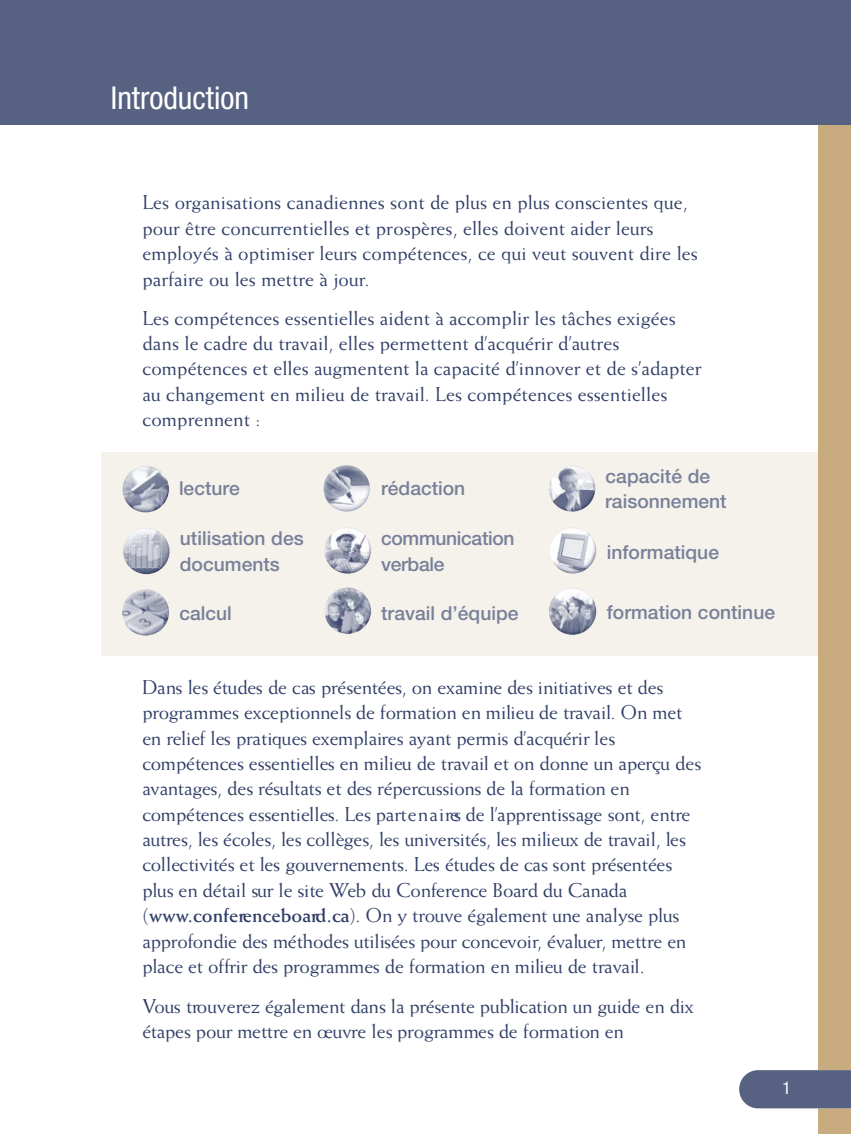
<style>
.page{position:relative;width:851px;height:1134px;background:#fff}
.page>*{position:absolute;margin:0;border:0;box-sizing:border-box;transform-origin:0 0}
.t1{font:condensed 31.5px "Helvetica Neue";color:#fff}
.t2{font:20.12px/25.4px "Weiss";letter-spacing:-.02em;color:#303e67}
.t3{font:20.12px/25.4px "Weiss";color:#303e67}
.t4{font:500 19.25px/25.6px "Helvetica Neue";color:#788099}
.t5{font:condensed 17.5px "Helvetica Neue";color:#fff}
.s1{font-weight:700}
</style>
<div class="page">
<div style="left:101px;top:452px;width:749px;height:203px;background:#f5f1eb"></div>
<img style="left:122px;top:466px;width:47px;height:46px">
<img style="left:123px;top:528px;width:47px;height:46px">
<img style="left:122px;top:589px;width:47px;height:46px">
<img style="left:323px;top:465px;width:47px;height:47px">
<img style="left:324px;top:528px;width:47px;height:46px">
<img style="left:324px;top:588px;width:47px;height:46px">
<img style="left:549px;top:465px;width:46px;height:47px">
<img style="left:550px;top:528px;width:46px;height:46px">
<img style="left:549px;top:588px;width:47px;height:47px">
<div style="left:818px;top:0;width:32px;height:1134px;background:#c8ac7f"></div>
<div style="left:0;top:0;width:850px;height:125px;background:#576181"></div>
<div style="left:739px;top:1070px;width:111px;height:38px;background:#576181"></div>
<p class="t1" style="left:111px;top:87px;width:140px">Introduction</p>
<p class="t3" style="left:142px;top:191px;width:557px">Les organisations canadiennes sont de plus en plus conscientes que, pour être concurrentielles et prospères, elles doivent aider leurs employés à optimiser leurs compétences, ce qui veut souvent dire les parfaire ou les mettre à jour.</p>
<p class="t3" style="left:142px;top:307px;width:560px">Les compétences essentielles aident à accomplir les tâches exigées dans le cadre du travail, elles permettent d’acquérir d’autres compétences et elles augmentent la capacité d’innover et de s’adapter au changement en milieu de travail. Les compétences essentielles comprennent :</p>
<p class="t4" style="left:179px;top:477px;width:62px">lecture</p>
<p class="t4" style="left:180px;top:527px;width:125px">utilisation des documents</p>
<p class="t4" style="left:179px;top:602px;width:54px">calcul</p>
<p class="t4" style="left:381px;top:477px;width:86px">rédaction</p>
<p class="t4" style="left:381px;top:527px;width:135px">c o m m u n ic a tio n v e rb a le</p>
<p class="t4" style="left:381px;top:602px;width:139px">travail d’équipe</p>
<p class="t4" style="left:605px;top:465px;width:123px">capacité de raisonnement</p>
<p class="t4" style="left:606px;top:541px;width:114px">informatique</p>
<p class="t4" style="left:606px;top:601px;width:170px">formation continue</p>
<p class="t2" style="left:142px;top:676px;width:560px">Dans les études de cas présentées, on examine des initiatives et des<br>p rogrammes exceptionnels de formation en milieu de travail. On met en relief les pratiques exemplaires ayant permis d’acquérir les compétences essentielles en milieu de travail et on donne un aperçu des avantages, des résultats et des répercussions de la formation en compétences essentielles. Les part e n a ires de l’apprentissage sont, entre a u tres, les écoles, les collèges, les universités, les milieux de travail, les collectivités et les gouvernements. Les études de cas sont présentées plus en détail sur le site Web du Conference Board du Canada<br>(<span class="s1">w w w.c o n fe re n c e b o a rd .c a</span>). On y trouve également une analyse plus<br>a p p rofondie des méthodes utilisées pour concevoir, évaluer, mettre en place et offrir des programmes de formation en milieu de travail.</p>
<p class="t2" style="left:142px;top:995px;width:553px">Vous tro u v e rez également dans la présente publication un guide en dix étapes pour mettre en œuvre les programmes de formation en</p>
<p class="t5" style="left:782px;top:1081px;width:10px">1</p>
</div>
